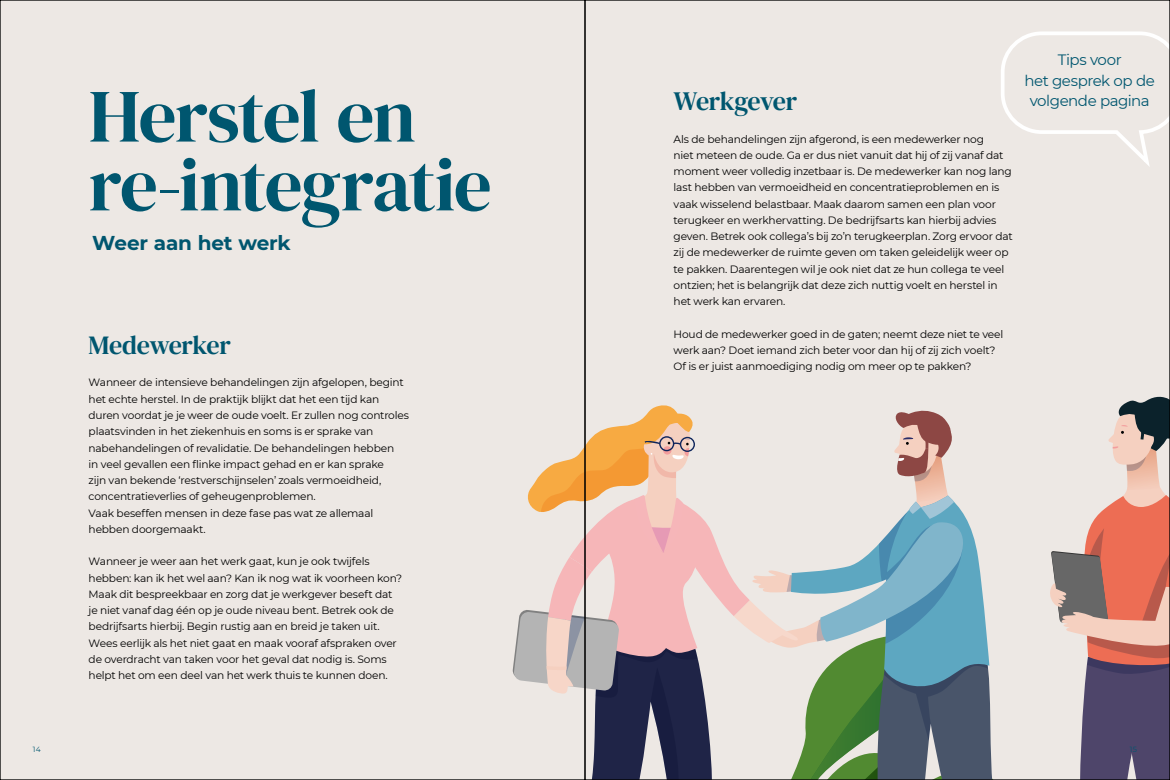
<style>
.page{position:relative;width:1170px;height:780px;background:#fff}
.page>*{position:absolute;margin:0;border:0;box-sizing:border-box;transform-origin:0 0}
.t1{font:75px/68.8px "DM Serif Display";letter-spacing:-.025em;color:#00566f}
.t2{font:26.25px "DM Serif Text";letter-spacing:-.02em;color:#00566f}
.t3{font:700 20px "Montserrat";letter-spacing:-.01em;color:#00566f}
.t4{font:15px/20px "Montserrat";letter-spacing:-.03em;color:#00566f;text-align:center}
.t5{font:10.62px/16.2px "Montserrat";letter-spacing:-.015em;color:#000}
.t6{font:7.5px "Montserrat";color:#00566f}
</style>
<div class="page">
<div style="left:0;top:0;width:1169px;height:780px;background:#ede8e4"></div>
<svg style="left:1050px;top:396px;width:117px;height:382px"></svg>
<svg style="left:512px;top:405px;width:480px;height:373px"></svg>
<svg style="left:1001px;top:31px;width:166px;height:103px"></svg>
<h1 class="t1" style="left:89px;top:83px;width:405px">Herstel en re-integratie</h1>
<h3 class="t3" style="left:92px;top:229px;width:200px">Weer aan het werk</h3>
<h2 class="t2" style="left:89px;top:330px;width:144px">Medewerker</h2>
<p class="t5" style="left:89px;top:374px;width:322px">Wanneer de intensieve behandelingen zijn afgelopen, begint het echte herstel. In de praktijk blijkt dat het een tijd kan duren voordat je je weer de oude voelt. Er zullen nog controles plaatsvinden in het ziekenhuis en soms is er sprake van nabehandelingen of revalidatie. De behandelingen hebben<br>in veel gevallen een flinke impact gehad en er kan sprake<br>zijn van bekende ‘restverschijnselen’ zoals vermoeidheid, concentratieverlies of geheugenproblemen.<br>Vaak beseffen mensen in deze fase pas wat ze allemaal hebben doorgemaakt.</p>
<p class="t5" style="left:89px;top:553px;width:315px">Wanneer je weer aan het werk gaat, kun je ook twijfels hebben: kan ik het wel aan? Kan ik nog wat ik voorheen kon?<br>Maak dit bespreekbaar en zorg dat je werkgever beseft dat je niet vanaf dag één op je oude niveau bent. Betrek ook de bedrijfsarts hierbij. Begin rustig aan en breid je taken uit.<br>Wees eerlijk als het niet gaat en maak vooraf afspraken over de overdracht van taken voor het geval dat nodig is. Soms helpt het om een deel van het werk thuis te kunnen doen.</p>
<h2 class="t2" style="left:673px;top:86px;width:125px">Werkgever</h2>
<p class="t5" style="left:673px;top:130px;width:340px">Als de behandelingen zijn afgerond, is een medewerker nog<br>niet meteen de oude. Ga er dus niet vanuit dat hij of zij vanaf dat moment weer volledig inzetbaar is. De medewerker kan nog lang last hebben van vermoeidheid en concentratieproblemen en is vaak wisselend belastbaar. Maak daarom samen een plan voor terugkeer en werkhervatting. De bedrijfsarts kan hierbij advies geven. Betrek ook collega’s bij zo’n terugkeerplan. Zorg ervoor dat zij de medewerker de ruimte geven om taken geleidelijk weer op te pakken. Daarentegen wil je ook niet dat ze hun collega te veel ontzien; het is belangrijk dat deze zich nuttig voelt en herstel in het werk kan ervaren.</p>
<p class="t5" style="left:673px;top:325px;width:331px">Houd de medewerker goed in de gaten; neemt deze niet te veel werk aan? Doet iemand zich beter voor dan hij of zij zich voelt?<br>Of is er juist aanmoediging nodig om meer op te pakken?</p>
<h3 class="t4" style="left:1024px;top:50px;width:132px">Tips voor<br>het gesprek op de volgende pagina</h3>
<p class="t6" style="left:33px;top:744px;width:9px">14</p>
<p class="t6" style="left:1129px;top:744px;width:9px">15</p>
</div>
